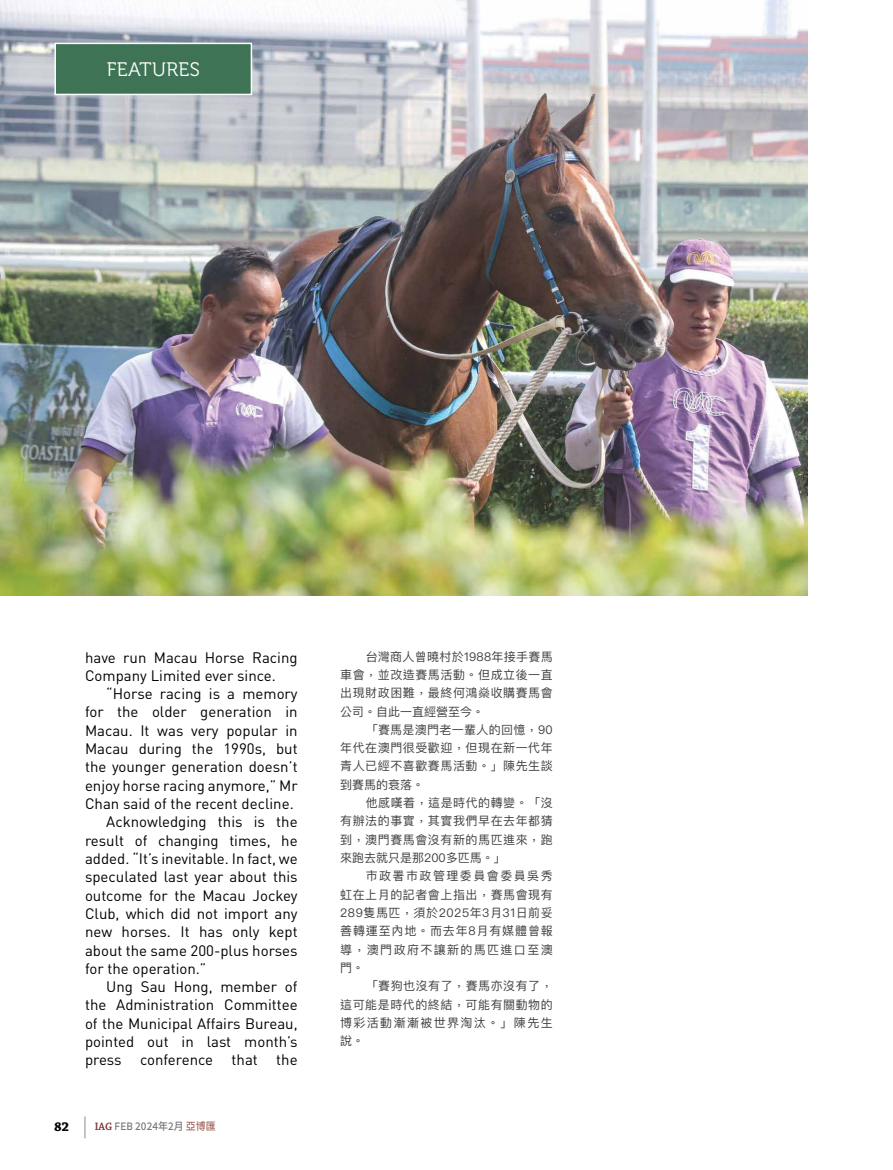
<style>
.page{position:relative;width:893px;height:1170px;background:#fff}
.page>*{position:absolute;margin:0;border:0;box-sizing:border-box;transform-origin:0 0}
.t1{font:19.5px "Museo 300";letter-spacing:.02em;color:#fff}
.t2{font:15px/18.3px "DIN";color:#000}
.t3{font:700 13.5px "Chaparral Pro";color:#000}
.t4{font:12px/18.3px "Ping Fang TC";letter-spacing:.045em;color:#404042;text-align:justify}
.t5{font:500 10.5px "Source Han Sans TW";color:#76787a;scale:.95 1}
.s1{font-family:"Chaparral Pro";font-weight:600;font-size:11.25px;color:#7b2e2c}
.s2{font-family:"DIN"}
.s3{color:#a1675e}
</style>
<div class="page">
<svg style="left:85px;top:1116px;width:1px;height:22px"></svg>
<img style="left:0;top:0;width:808px;height:595px">
<div style="left:54px;top:43px;width:198px;height:52px;background:#3e7355;border:2px solid #fff"></div>
<h1 class="t1" style="left:107px;top:59px;width:95px">FEATURES</h1>
<p class="t2" style="left:85px;top:647px;width:214px">have run Macau Horse Racing<br>Company Limited ever since.</p>
<p class="t2" style="left:106px;top:684px;width:193px">“Horse racing is a memory</p>
<p class="t2" style="left:85px;top:702px;width:214px">for the older generation in</p>
<p class="t2" style="left:85px;top:721px;width:214px">Macau. It was very popular in</p>
<p class="t2" style="left:85px;top:739px;width:214px">Macau during the 1990s, but</p>
<p class="t2" style="left:85px;top:757px;width:214px">the younger generation doesn’t</p>
<p class="t2" style="left:85px;top:775px;width:214px">enjoy horse racing anymore,” Mr</p>
<p class="t2" style="left:85px;top:794px;width:210px">Chan said of the recent decline.</p>
<p class="t2" style="left:106px;top:812px;width:193px">Acknowledging this is the</p>
<p class="t2" style="left:85px;top:830px;width:214px">result of changing times, he</p>
<p class="t2" style="left:85px;top:849px;width:214px">added. “It’s inevitable. In fact, we</p>
<p class="t2" style="left:85px;top:867px;width:214px">speculated last year about this</p>
<p class="t2" style="left:85px;top:885px;width:214px">outcome for the Macau Jockey</p>
<p class="t2" style="left:85px;top:904px;width:214px">Club, which did not import any</p>
<p class="t2" style="left:85px;top:922px;width:214px">new horses. It has only kept</p>
<p class="t2" style="left:85px;top:940px;width:214px">about the same 200-plus horses</p>
<p class="t2" style="left:85px;top:958px;width:123px">for the operation.”</p>
<p class="t2" style="left:106px;top:977px;width:193px">Ung Sau Hong, member of</p>
<p class="t2" style="left:85px;top:995px;width:214px">the Administration Committee</p>
<p class="t2" style="left:85px;top:1013px;width:214px">of the Municipal Affairs Bureau,</p>
<p class="t2" style="left:85px;top:1032px;width:214px">pointed out in last month’s</p>
<p class="t2" style="left:85px;top:1050px;width:214px">press conference that the</p>
<p class="t3" style="left:54px;top:1118px;width:17px">82</p>
<p class="t5" style="left:95px;top:1120px;width:129px"><span class="s1">IAG</span> <span class="s2">FEB</span> 2024年2月 <span class="s3">亞博匯</span></p>
<p class="t4" style="left:340px;top:647px;width:214px;text-indent:26px">台灣商人曾曉村於1988年接手賽馬車會，並改造賽馬活動。但成立後一直出現財政困難，最終何鴻燊收購賽馬會公司。自此一直經營至今。</p>
<p class="t4" style="left:340px;top:720px;width:214px;text-indent:26px">「賽馬是澳門老一輩人的回憶，90年代在澳門很受歡迎，但現在新一代年青人已經不喜歡賽馬活動。」陳先生談到賽馬的衰落。</p>
<p class="t4" style="left:340px;top:793px;width:214px;text-indent:26px">他感嘆着，這是時代的轉變。「沒有辦法的事實，其實我們早在去年都猜到，澳門賽馬會沒有新的馬匹進來，跑來跑去就只是那200多匹馬。」</p>
<p class="t4" style="left:340px;top:866px;width:214px;text-indent:26px">市政署巿政管理委員會委員吳秀虹在上月的記者會上指出，賽馬會現有289隻馬匹，須於2025年3月31日前妥善轉運至內地。而去年8月有媒體曾報導，澳門政府不讓新的馬匹進口至澳門。</p>
<p class="t4" style="left:340px;top:976px;width:214px;text-indent:26px">「賽狗也沒有了，賽馬亦沒有了，這可能是時代的終結，可能有關動物的博彩活動漸漸被世界淘汰。」陳先生說。</p>
</div>
